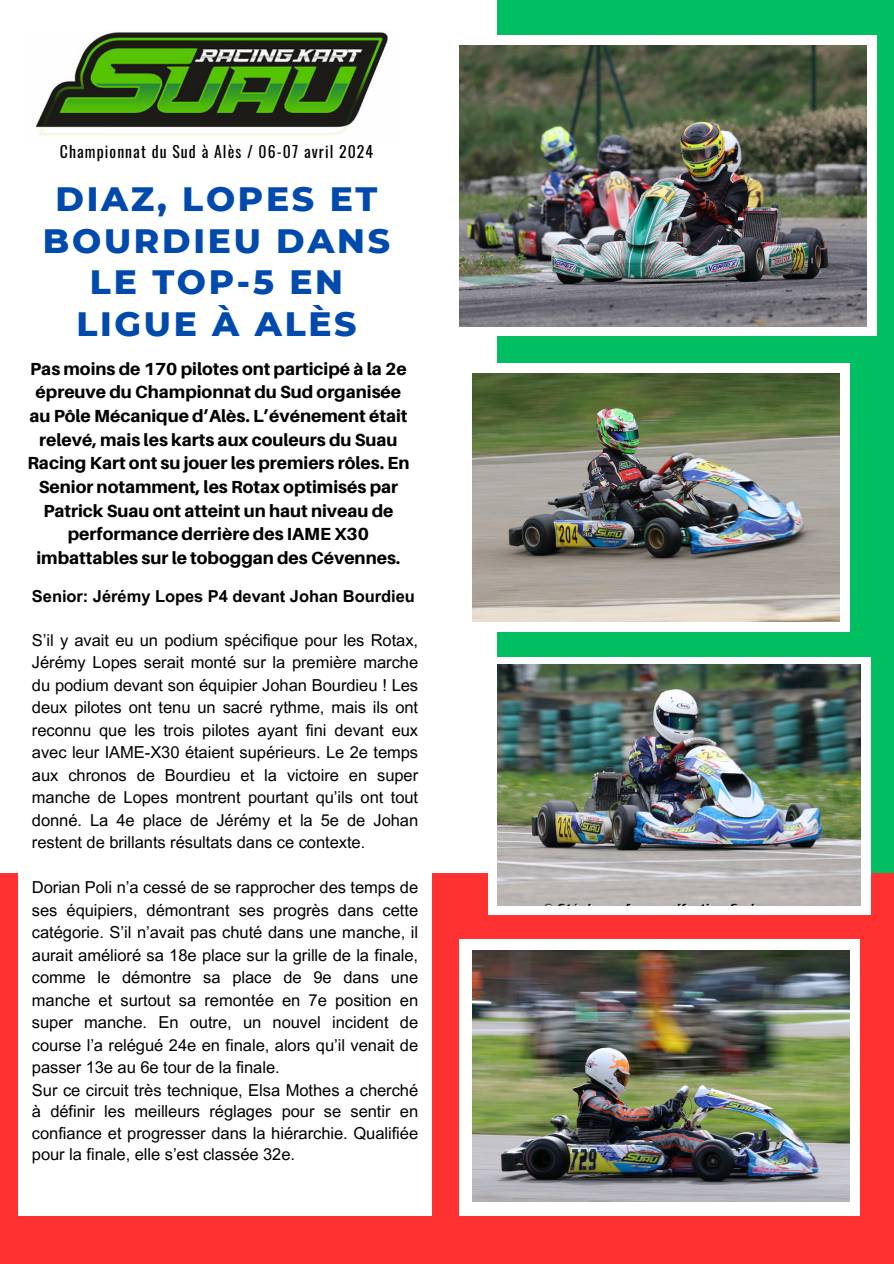
<style>
.page{position:relative;width:894px;height:1264px;background:#fff}
.page>*{position:absolute;margin:0;border:0;box-sizing:border-box;transform-origin:0 0}
.t1{font:800 34.5px/41.7px "Montserrat";letter-spacing:.08em;color:#004aad;text-align:center}
.t2{font:800 17.55px/23.7px "Aileron";color:#000;text-align:center}
.t3{font:16.5px/22.2px "Arial MT Pro";letter-spacing:-.005em;color:#000;text-align:justify}
.t4{font:700 16.5px "Arial MT Pro";letter-spacing:-.005em;color:#000}
.t5{font:15.75px "Oswald";letter-spacing:.07em;color:#000}
</style>
<div class="page">
<div style="left:497px;top:0;width:396px;height:1262px;background:#00bf63"></div>
<div style="left:0;top:872px;width:893px;height:391px;background:#ff3131"></div>
<div style="left:459px;top:36px;width:417px;height:300px;background:#fff"></div>
<img style="left:459px;top:45px;width:407px;height:282px">
<img style="left:35px;top:32px;width:353px;height:104px">
<div style="left:487px;top:657px;width:382px;height:257px;background:#fff"></div>
<img style="left:497px;top:665px;width:363px;height:240px">
<div style="left:459px;top:938px;width:400px;height:277px;background:#fff"></div>
<img style="left:472px;top:950px;width:377px;height:251px">
<div style="left:459px;top:363px;width:390px;height:268px;background:#fff"></div>
<img style="left:472px;top:373px;width:367px;height:248px">
<div style="left:19px;top:810px;width:412px;height:405px;background:#fff"></div>
<p class="t5" style="left:60px;top:139px;width:314px">Championnat du Sud à Alès / 06-07 avril 2024</p>
<h1 class="t1" style="left:43px;top:178px;width:348px">DIAZ, LOPES ET<br>BOURDIEU DANS<br>LE TOP-5 EN<br>LIGUE À ALÈS</h1>
<p class="t2" style="left:27px;top:356px;width:383px">Pas moins de 170 pilotes ont participé à la 2e épreuve du Championnat du Sud organisée au Pôle Mécanique d’Alès. L’événement était relevé, mais les karts aux couleurs du Suau Racing Kart ont su jouer les premiers rôles. En Senior notamment, les Rotax optimisés par Patrick Suau ont atteint un haut niveau de performance derrière des IAME X30 imbattables sur le toboggan des Cévennes.</p>
<p class="t4" style="left:32px;top:589px;width:384px">Senior: Jérémy Lopes P4 devant Johan Bourdieu</p>
<p class="t3" style="left:32px;top:630px;width:387px">S’il y avait eu un podium spécifique pour les Rotax, Jérémy Lopes serait monté sur la première marche du podium devant son équipier Johan Bourdieu ! Les deux pilotes ont tenu un sacré rythme, mais ils ont reconnu que les trois pilotes ayant fini devant eux avec leur IAME-X30 étaient supérieurs. Le 2e temps aux chronos de Bourdieu et la victoire en super manche de Lopes montrent pourtant qu’ils ont tout donné. La 4e place de Jérémy et la 5e de Johan restent de brillants résultats dans ce contexte.</p>
<p class="t3" style="left:32px;top:878px;width:387px;text-align:left">Dorian Poli n’a cessé de se rapprocher des temps de ses équipiers, démontrant ses progrès dans cette catégorie. S’il n’avait pas chuté dans une manche, il aurait amélioré sa 18e place sur la grille de la finale, comme le démontre sa place de 9e dans une manche et surtout sa remontée en 7e position en super manche. En outre, un nouvel incident de course l’a relégué 24e en finale, alors qu’il venait de passer 13e au 6e tour de la finale.<br>Sur ce circuit très technique, Elsa Mothes a cherché à définir les meilleurs réglages pour se sentir en confiance et progresser dans la hiérarchie. Qualifiée pour la finale, elle s’est classée 32e.</p>
</div>
